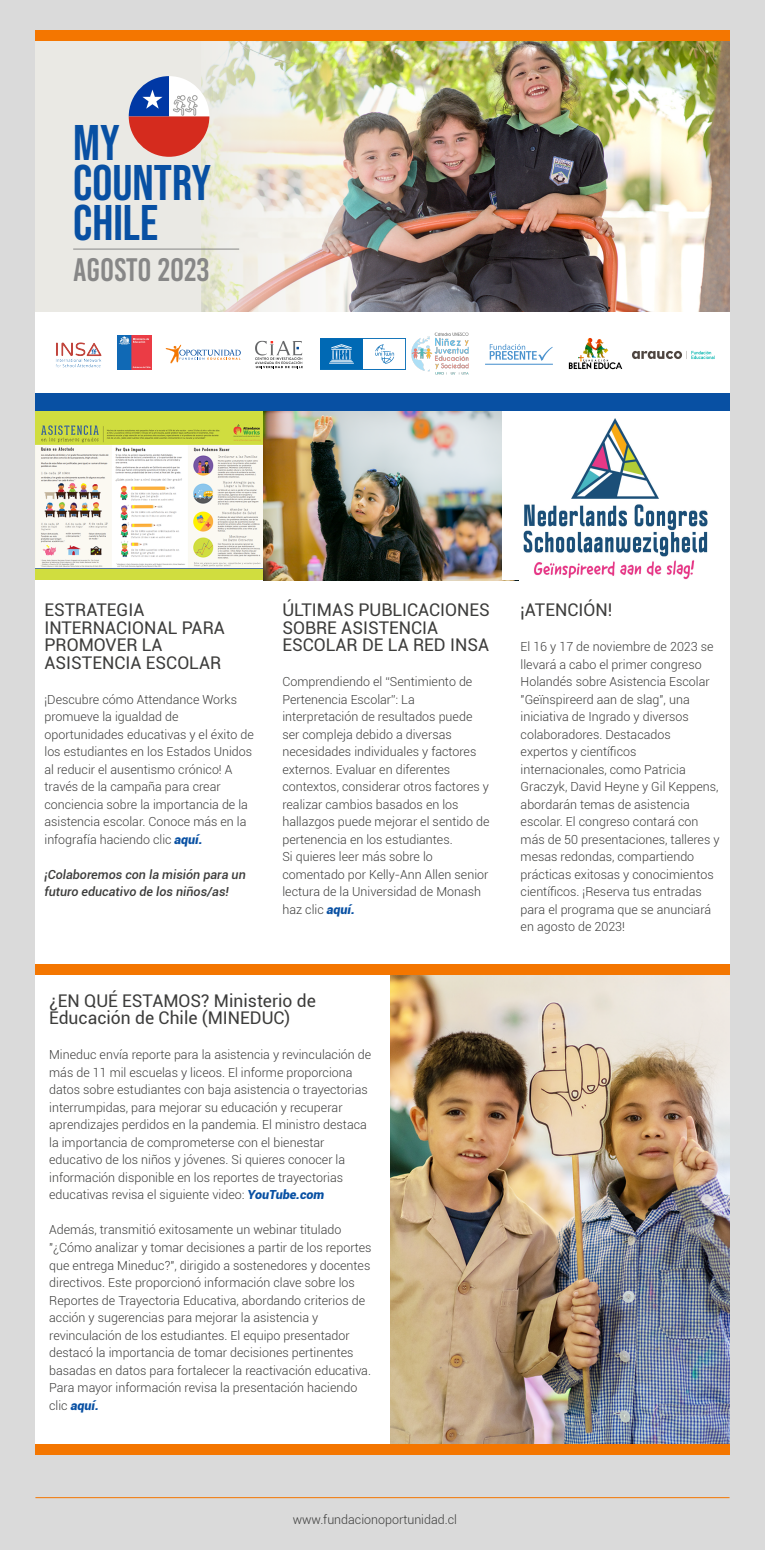
<style>
.page{position:relative;width:765px;height:1550px;background:#fff}
.page>*{position:absolute;margin:0;border:0;box-sizing:border-box;transform-origin:0 0}
.t1{font:50px/40px "Bebas Neue";color:#0850a3}
.t2{font:32.5px "Bebas Kai";color:#878787}
.t3{font:17.5px/17.5px "Roboto";color:#3c3c3b}
.t4{font:300 12.5px/17.5px "Roboto";color:#3c3c3b}
.t5{font:italic 500 12.5px/17.5px "Roboto";color:#3c3c3b}
.s1{font-weight:900;font-style:italic;color:#0850a3}
</style>
<div class="page">
<div style="left:0;top:0;width:765px;height:1549px;background:#dadada"></div>
<div style="left:35px;top:35px;width:695px;height:1419px;background:#fff"></div>
<div style="left:35px;top:40px;width:695px;height:352px;background:#eae9e4"></div>
<img style="left:201px;top:41px;width:529px;height:271px">
<div style="left:35px;top:312px;width:695px;height:80px;background:#fff"></div>
<svg style="left:129px;top:76px;width:80px;height:81px"></svg>
<hr style="left:73px;top:249px;width:166px;height:1px;background:#878787">
<hr style="left:35px;top:1497px;width:695px;height:1px;background:#f47600">
<div style="left:35px;top:30px;width:695px;height:11px;background:#f47600"></div>
<div style="left:35px;top:410px;width:229px;height:170px;background:#d0dd3f"></div>
<img style="left:35px;top:422px;width:229px;height:146px">
<img style="left:264px;top:410px;width:238px;height:170px">
<img style="left:571px;top:418px;width:88px;height:81px">
<img style="left:523px;top:504px;width:185px;height:76px">
<div style="left:35px;top:392px;width:695px;height:18px;background:#0850a3"></div>
<img style="left:391px;top:975px;width:339px;height:468px">
<div style="left:35px;top:1443px;width:695px;height:11px;background:#f47600"></div>
<div style="left:35px;top:964px;width:695px;height:11px;background:#f47600"></div>
<svg style="left:166px;top:345px;width:75px;height:19px"></svg>
<img style="left:56px;top:342px;width:45px;height:25px">
<svg style="left:485px;top:344px;width:68px;height:21px"></svg>
<img style="left:118px;top:335px;width:34px;height:34px">
<svg style="left:256px;top:366px;width:47px;height:2px"></svg>
<img style="left:256px;top:340px;width:47px;height:24px">
<img style="left:321px;top:338px;width:85px;height:31px">
<img style="left:411px;top:332px;width:58px;height:43px">
<img style="left:568px;top:338px;width:55px;height:32px">
<img style="left:632px;top:350px;width:83px;height:10px">
<h1 class="t1" style="left:73px;top:123px;width:139px">MY<br>COUNTRY<br>CHILE</h1>
<h2 class="t2" style="left:73px;top:252px;width:138px">AGOSTO 2023</h2>
<h3 class="t3" style="left:45px;top:600px;width:182px">ESTRATEGIA<br>INTERNACIONAL PARA<br>PROMOVER LA<br>ASISTENCIA ESCOLAR</h3>
<p class="t4" style="left:45px;top:690px;width:211px">¡Descubre cómo Attendance Works promueve la igualdad de oportunidades educativas y el éxito de los estudiantes en los Estados Unidos al reducir el ausentismo crónico! A través de la campaña para crear conciencia sobre la importancia de la asistencia escolar. Conoce más en la infografía haciendo clic <span class="s1">aquí.</span></p>
<p class="t5" style="left:45px;top:865px;width:203px">¡Colaboremos con la misión para un futuro educativo de los niños/as!</p>
<h3 class="t3" style="left:282px;top:600px;width:209px">ÚLTIMAS PUBLICACIONES<br>SOBRE ASISTENCIA<br>ESCOLAR DE LA RED INSA</h3>
<p class="t4" style="left:282px;top:672px;width:209px">Comprendiendo el “Sentimiento de<br>Pertenencia Escolar”: La interpretación de resultados puede ser compleja debido a diversas necesidades individuales y factores externos. Evaluar en diferentes contextos, considerar otros factores y realizar cambios basados en los hallazgos puede mejorar el sentido de pertenencia en los estudiantes.<br>Si quieres leer más sobre lo comentado por Kelly-Ann Allen senior lectura de la Universidad de Monash haz clic <span class="s1">aquí.</span></p>
<h3 class="t3" style="left:49px;top:991px;width:268px">¿EN QUÉ ESTAMOS? Ministerio de<br>Educación de Chile (MINEDUC)</h3>
<p class="t4" style="left:49px;top:1045px;width:324px">Mineduc envía reporte para la asistencia y revinculación de más de 11 mil escuelas y liceos. El informe proporciona datos sobre estudiantes con baja asistencia o trayectorias interrumpidas, para mejorar su educación y recuperar aprendizajes perdidos en la pandemia. El ministro destaca la importancia de comprometerse con el bienestar educativo de los niños y jóvenes. Si quieres conocer la información disponible en los reportes de trayectorias educativas revisa el siguiente video: <span class="s1">YouTube.com</span></p>
<p class="t4" style="left:49px;top:1220px;width:324px">Además, transmitió exitosamente un webinar titulado "¿Cómo analizar y tomar decisiones a partir de los reportes que entrega Mineduc?", dirigido a sostenedores y docentes directivos. Este proporcionó información clave sobre los Reportes de Trayectoria Educativa, abordando criterios de acción y sugerencias para mejorar la asistencia y revinculación de los estudiantes. El equipo presentador destacó la importancia de tomar decisiones pertinentes basadas en datos para fortalecer la reactivación educativa.<br>Para mayor información revisa la presentación haciendo clic <span class="s1">aquí.</span></p>
<h3 class="t3" style="left:521px;top:600px;width:93px">¡ATENCIÓN!</h3>
<p class="t4" style="left:521px;top:637px;width:200px">El 16 y 17 de noviembre de 2023 se llevará a cabo el primer congreso<br>Holandés sobre Asistencia Escolar "Geïnspireerd aan de slag", una iniciativa de Ingrado y diversos colaboradores. Destacados expertos y científicos internacionales, como Patricia<br>Graczyk, David Heyne y Gil Keppens, abordarán temas de asistencia escolar. El congreso contará con más de 50 presentaciones, talleres y mesas redondas, compartiendo prácticas exitosas y conocimientos científicos. ¡Reserva tus entradas para el programa que se anunciará en agosto de 2023!</p>
<p class="t4" style="left:293px;top:1510px;width:166px">www.fundacionoportunidad.cl</p>
</div>
